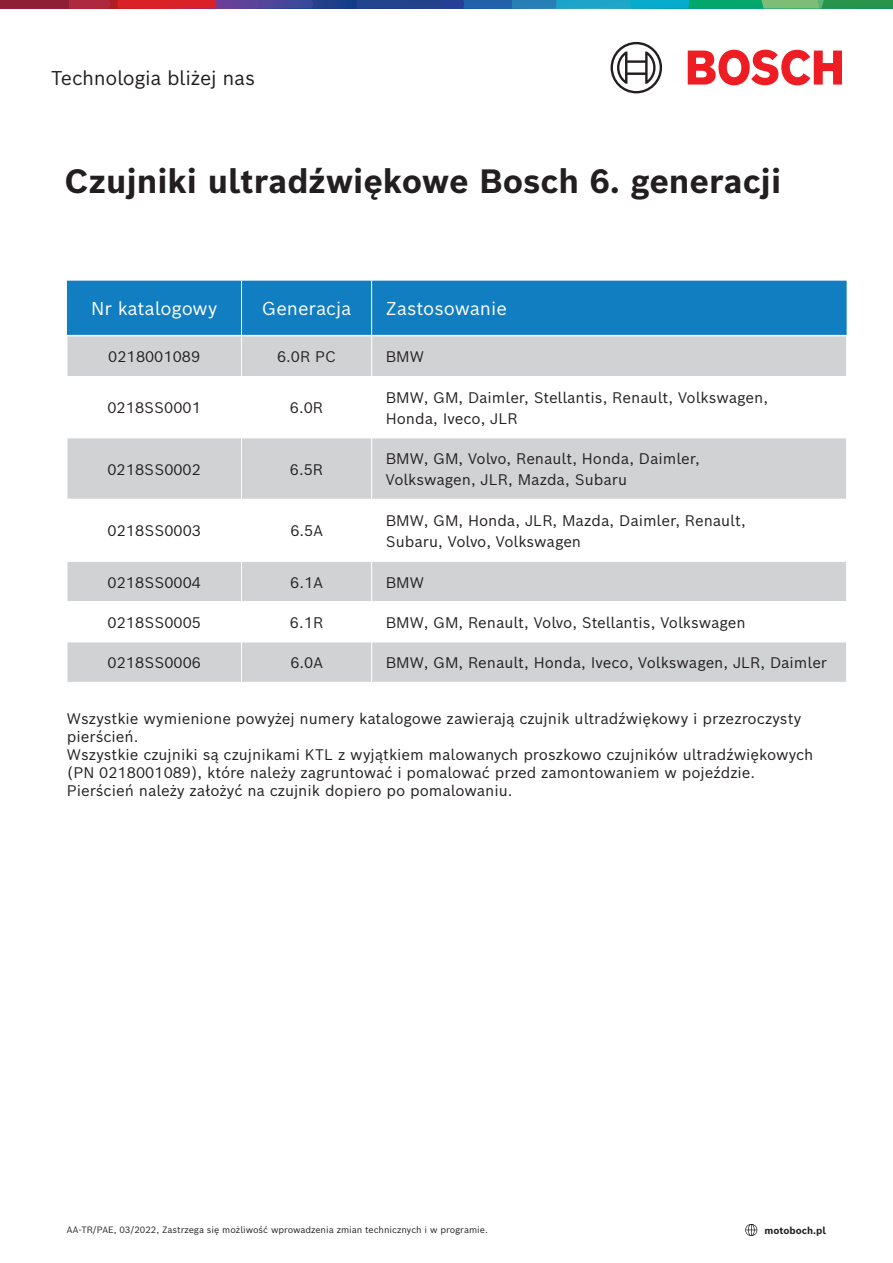
<style>
.page{position:relative;width:893px;height:1263px;background:#fff}
.page>*{position:absolute;margin:0;border:0;box-sizing:border-box;transform-origin:0 0}
.HEAD_Spotlight{font:700 33px "Bosch Sans";color:#231f20}
.Copytext_16pt{font:19.5px "Bosch Sans";letter-spacing:-.02em;color:#231f20}
.t1{font:18.3px "Bosch Sans";color:#fff}
.t2{font:15px/21px "Bosch Sans";color:#231f20}
.t3{font:700 9.75px "Bosch Sans";color:#231f20}
.Caption_Marginal_7_7{font:9px "Bosch Sans";color:#231f20}
</style>
<div class="page">
<div style="left:0;top:0;width:69px;height:9px;background:#8f1f35"></div>
<svg style="left:69px;top:0;width:824px;height:9px"></svg>
<svg style="left:688px;top:50px;width:154px;height:35px"></svg>
<svg style="left:610px;top:42px;width:52px;height:51px"></svg>
<div style="left:67px;top:281px;width:780px;height:54px;background:#127ec2"></div>
<div style="left:68px;top:336px;width:778px;height:346px;background:#d1d2d4"></div>
<svg style="left:68px;top:377px;width:778px;height:265px"></svg>
<hr style="left:241px;top:281px;width:1px;height:55px;background:#fff">
<hr style="left:371px;top:281px;width:1px;height:54px;background:#fff">
<hr style="left:241px;top:336px;width:1px;height:40px;background:#fff">
<hr style="left:371px;top:336px;width:1px;height:40px;background:#fff">
<hr style="left:67px;top:376px;width:175px;height:1px;background:#fff">
<hr style="left:241px;top:377px;width:1px;height:61px;background:#fff">
<hr style="left:242px;top:376px;width:130px;height:1px;background:#fff">
<hr style="left:371px;top:377px;width:1px;height:61px;background:#fff">
<hr style="left:372px;top:376px;width:475px;height:1px;background:#fff">
<hr style="left:67px;top:438px;width:175px;height:1px;background:#fff">
<hr style="left:241px;top:438px;width:1px;height:61px;background:#fff">
<hr style="left:242px;top:438px;width:130px;height:1px;background:#fff">
<hr style="left:371px;top:438px;width:1px;height:61px;background:#fff">
<hr style="left:372px;top:438px;width:475px;height:1px;background:#fff">
<hr style="left:67px;top:499px;width:175px;height:1px;background:#fff">
<hr style="left:241px;top:499px;width:1px;height:62px;background:#fff">
<hr style="left:242px;top:499px;width:130px;height:1px;background:#fff">
<hr style="left:371px;top:499px;width:1px;height:62px;background:#fff">
<hr style="left:372px;top:499px;width:475px;height:1px;background:#fff">
<hr style="left:67px;top:561px;width:175px;height:1px;background:#fff">
<hr style="left:241px;top:561px;width:1px;height:40px;background:#fff">
<hr style="left:242px;top:561px;width:130px;height:1px;background:#fff">
<hr style="left:371px;top:561px;width:1px;height:40px;background:#fff">
<hr style="left:372px;top:561px;width:475px;height:1px;background:#fff">
<hr style="left:67px;top:601px;width:175px;height:1px;background:#fff">
<hr style="left:241px;top:602px;width:1px;height:40px;background:#fff">
<hr style="left:242px;top:601px;width:130px;height:1px;background:#fff">
<hr style="left:371px;top:602px;width:1px;height:40px;background:#fff">
<hr style="left:372px;top:601px;width:475px;height:1px;background:#fff">
<hr style="left:67px;top:642px;width:175px;height:1px;background:#fff">
<hr style="left:241px;top:642px;width:1px;height:40px;background:#fff">
<hr style="left:242px;top:642px;width:130px;height:1px;background:#fff">
<hr style="left:371px;top:642px;width:1px;height:40px;background:#fff">
<hr style="left:372px;top:642px;width:475px;height:1px;background:#fff">
<svg style="left:745px;top:1224px;width:12px;height:12px"></svg>
<p class="Copytext_16pt" style="left:51px;top:65px;width:206px">Technologia bliżej nas</p>
<p class="HEAD_Spotlight" style="left:65px;top:159px;width:718px">Czujniki ultradźwiękowe Bosch 6. generacji</p>
<p class="t1" style="left:91px;top:296px;width:128px">Nr katalogowy</p>
<p class="t1" style="left:262px;top:296px;width:91px">Generacja</p>
<p class="t1" style="left:386px;top:296px;width:123px">Zastosowanie</p>
<p class="t2" style="left:108px;top:346px;width:93px">0218001089</p>
<p class="t2" style="left:277px;top:346px;width:61px">6.0R PC</p>
<p class="t2" style="left:386px;top:346px;width:40px">BMW</p>
<p class="t2" style="left:107px;top:397px;width:95px">0218SS0001</p>
<p class="t2" style="left:290px;top:397px;width:35px">6.0R</p>
<p class="t2" style="left:386px;top:386px;width:384px">BMW, GM, Daimler, Stellantis, Renault, Volkswagen,<br>Honda, Iveco, JLR</p>
<p class="t2" style="left:108px;top:458px;width:95px">0218SS0002</p>
<p class="t2" style="left:290px;top:458px;width:35px">6.5R</p>
<p class="t2" style="left:386px;top:448px;width:315px">BMW, GM, Volvo, Renault, Honda, Daimler,<br>Volkswagen, JLR, Mazda, Subaru</p>
<p class="t2" style="left:108px;top:520px;width:95px">0218SS0003</p>
<p class="t2" style="left:290px;top:520px;width:34px">6.5A</p>
<p class="t2" style="left:386px;top:509px;width:361px">BMW, GM, Honda, JLR, Mazda, Daimler, Renault,<br>Subaru, Volvo, Volkswagen</p>
<p class="t2" style="left:108px;top:571px;width:95px">0218SS0004</p>
<p class="t2" style="left:290px;top:571px;width:34px">6.1A</p>
<p class="t2" style="left:386px;top:571px;width:40px">BMW</p>
<p class="t2" style="left:108px;top:611px;width:95px">0218SS0005</p>
<p class="t2" style="left:290px;top:611px;width:35px">6.1R</p>
<p class="t2" style="left:386px;top:611px;width:361px">BMW, GM, Renault, Volvo, Stellantis, Volkswagen</p>
<p class="t2" style="left:108px;top:652px;width:95px">0218SS0006</p>
<p class="t2" style="left:290px;top:652px;width:34px">6.0A</p>
<p class="t2" style="left:386px;top:652px;width:443px">BMW, GM, Renault, Honda, Iveco, Volkswagen, JLR, Daimler</p>
<p class="t2" style="left:67px;top:709px;width:736px;line-height:18px">Wszystkie wymienione powyżej numery katalogowe zawierają czujnik ultradźwiękowy i przezroczysty pierścień.</p>
<p class="t2" style="left:67px;top:745px;width:748px;line-height:18px">Wszystkie czujniki są czujnikami KTL z wyjątkiem malowanych proszkowo czujników ultradźwiękowych (PN 0218001089), które należy zagruntować i pomalować przed zamontowaniem w pojeździe.</p>
<p class="t2" style="left:67px;top:779px;width:447px">Pierścień należy założyć na czujnik dopiero po pomalowaniu.</p>
<p class="Caption_Marginal_7_7" style="left:67px;top:1223px;width:423px">AA-TR/PAE, 03/2022, Zastrzega się możliwość wprowadzenia zmian technicznych i w programie.</p>
<p class="t3" style="left:765px;top:1223px;width:63px">motoboch.pl</p>
</div>
